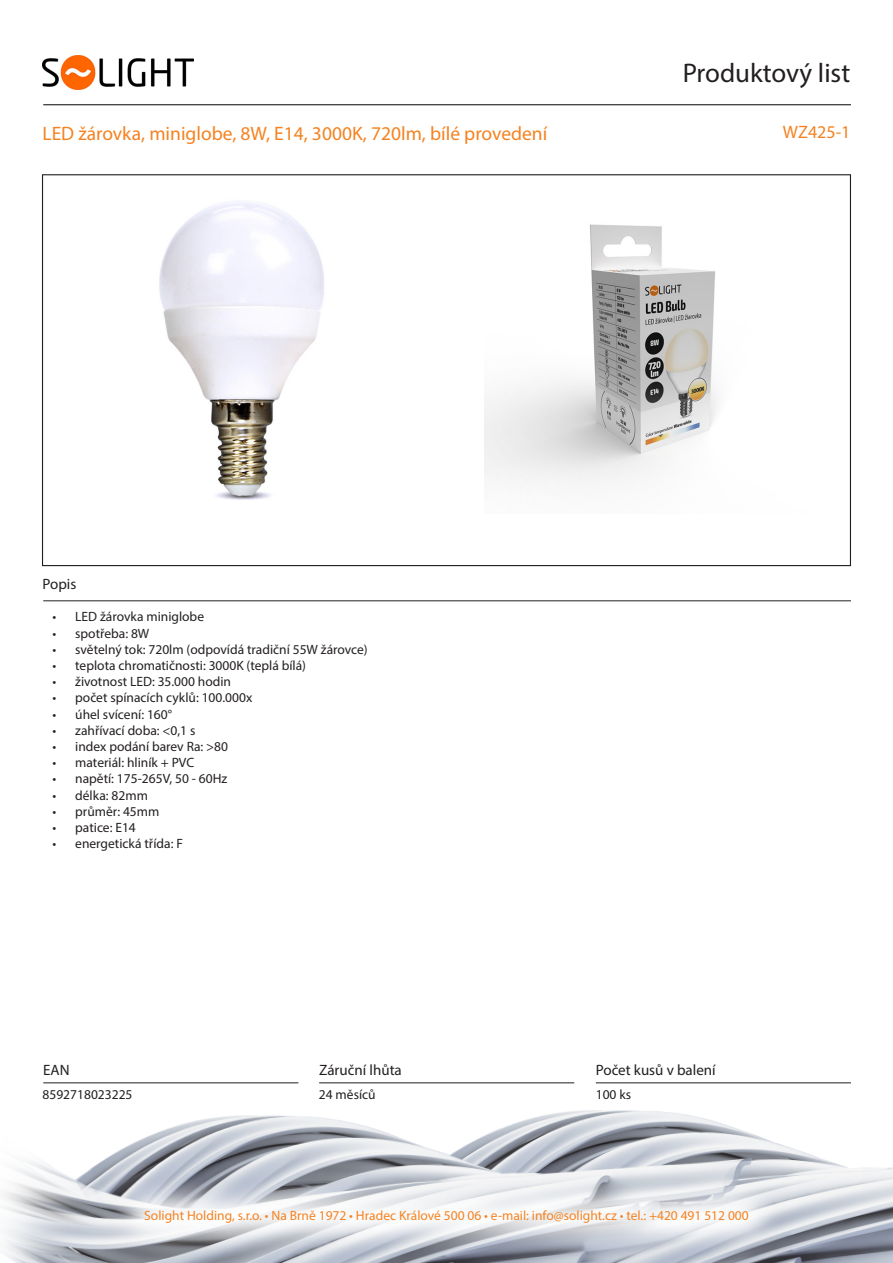
<style>
.page{position:relative;width:893px;height:1263px;background:#fff}
.page>*{position:absolute;margin:0;border:0;box-sizing:border-box;transform-origin:0 0}
.t1{font:27px "Myriad Pro";color:#231f20}
.t2{font:19.5px "Myriad Pro";color:#f58220}
.Kód_produktu{font:18px "Myriad Pro";color:#f58220}
.t3{font:15px "Myriad Pro";color:#231f20}
.t4{font:13.5px "Myriad Pro";color:#231f20}
.t5{font:13.5px "Myriad Pro";color:#f58220}
</style>
<div class="page">
<img style="left:3px;top:1082px;width:890px;height:181px">
<hr style="left:43px;top:104px;width:808px;height:1px;background:#231f20">
<hr style="left:43px;top:600px;width:808px;height:1px;background:#231f20">
<hr style="left:596px;top:1082px;width:255px;height:1px;background:#231f20">
<hr style="left:319px;top:1082px;width:255px;height:1px;background:#231f20">
<hr style="left:43px;top:1082px;width:255px;height:1px;background:#231f20">
<svg style="left:109px;top:1175px;width:674px;height:83px"></svg>
<img style="left:43px;top:55px;width:150px;height:34px">
<img style="left:159px;top:202px;width:165px;height:298px">
<img style="left:484px;top:224px;width:234px;height:262px">
<h1 class="t1" style="left:683px;top:56px;width:169px">Produktový list</h1>
<p class="t2" style="left:43px;top:121px;width:506px">LED žárovka, miniglobe, 8W, E14, 3000K, 720lm, bílé provedení</p>
<p class="Kód_produktu" style="left:783px;top:121px;width:69px">WZ425-1</p>
<p class="t3" style="left:43px;top:575px;width:35px">Popis</p>
<p class="t4" style="left:53px;top:608px;width:153px">• LED žárovka miniglobe</p>
<p class="t4" style="left:53px;top:625px;width:98px">• spotřeba: 8W</p>
<p class="t4" style="left:53px;top:641px;width:317px">• světelný tok: 720lm (odpovídá tradiční 55W žárovce)</p>
<p class="t4" style="left:53px;top:657px;width:255px">• teplota chromatičnosti: 3000K (teplá bílá)</p>
<p class="t4" style="left:53px;top:673px;width:180px">• životnost LED: 35.000 hodin</p>
<p class="t4" style="left:53px;top:689px;width:201px">• počet spínacích cyklů: 100.000x</p>
<p class="t4" style="left:53px;top:706px;width:121px">• úhel svícení: 160°</p>
<p class="t4" style="left:53px;top:722px;width:144px">• zahřívací doba: &lt;0,1 s</p>
<p class="t4" style="left:53px;top:738px;width:177px">• index podání barev Ra: &gt;80</p>
<p class="t4" style="left:53px;top:754px;width:143px">• materiál: hliník + PVC</p>
<p class="t4" style="left:53px;top:770px;width:176px">• napětí: 175-265V, 50 - 60Hz</p>
<p class="t4" style="left:53px;top:787px;width:97px">• délka: 82mm</p>
<p class="t4" style="left:53px;top:803px;width:108px">• průměr: 45mm</p>
<p class="t4" style="left:53px;top:819px;width:85px">• patice: E14</p>
<p class="t4" style="left:53px;top:835px;width:132px">• energetická třída: F</p>
<p class="t3" style="left:43px;top:1060px;width:28px">EAN</p>
<p class="t3" style="left:319px;top:1060px;width:84px">Záruční lhůta</p>
<p class="t3" style="left:596px;top:1060px;width:121px">Počet kusů v balení</p>
<p class="t4" style="left:43px;top:1086px;width:92px">8592718023225</p>
<p class="t4" style="left:319px;top:1086px;width:58px">24 měsíců</p>
<p class="t4" style="left:596px;top:1086px;width:37px">100 ks</p>
<p class="t5" style="left:144px;top:1207px;width:606px">Solight Holding, s.r.o. • Na Brně 1972 • Hradec Králové 500 06 • e-mail: info@solight.cz • tel.: +420 491 512 000</p>
</div>
